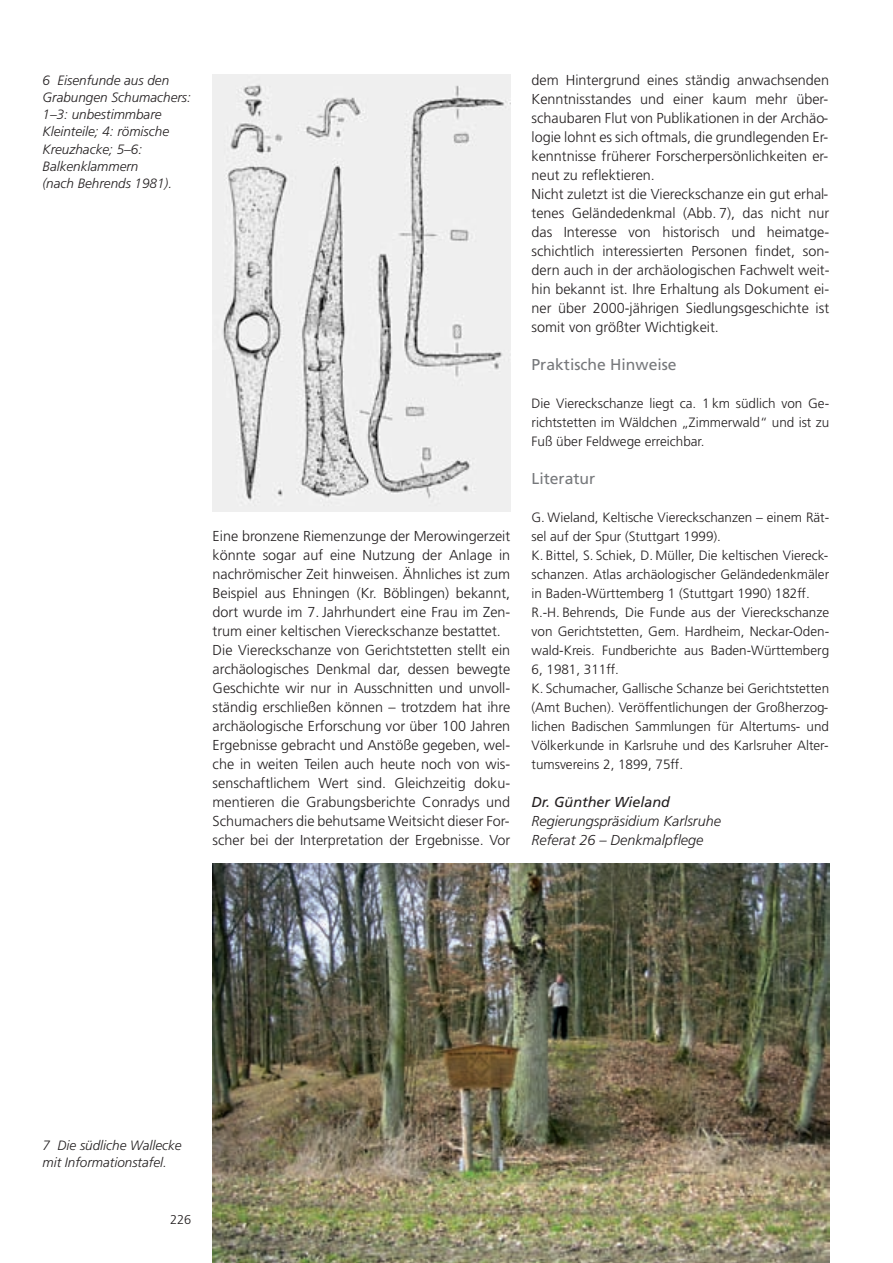
<style>
.page{position:relative;width:893px;height:1263px;background:#fff}
.page>*{position:absolute;margin:0;border:0;box-sizing:border-box;transform-origin:0 0}
.t1{font:15.75px "Frutiger";color:#76787b}
.t2{font:300 14.4px/19px "Frutiger";color:#231f20}
.t3{font:italic 300 14.4px/19px "Frutiger";color:#231f20}
.t4{font:italic 14.4px "Frutiger";color:#231f20}
.t5{font:300 13.5px/19px "Frutiger";color:#231f20;text-align:justify}
.t6{font:italic 300 13.5px/17.2px "Frutiger";color:#231f20}
.t7{font:300 12.75px "Frutiger";color:#231f20}
</style>
<div class="page">
<img style="left:213px;top:863px;width:616px;height:400px">
<img style="left:213px;top:74px;width:297px;height:438px">
<p class="t6" style="left:43px;top:72px;width:150px">6 Eisenfunde aus den<br>Grabungen Schumachers:<br>1–3: unbestimmbare<br>Kleinteile; 4: römische<br>Kreuzhacke; 5–6:<br>Balkenklammern<br>(nach Behrends 1981).</p>
<p class="t2" style="left:213px;top:527px;width:299px">Eine bronzene Riemenzunge der Merowingerzeit könnte sogar auf eine Nutzung der Anlage in nachrömischer Zeit hinweisen. Ähnliches ist zum Beispiel aus Ehningen (Kr. Böblingen) bekannt, dort wurde im 7. Jahrhundert eine Frau im Zen&shy;trum einer keltischen Viereckschanze bestattet.<br>Die Viereckschanze von Gerichtstetten stellt ein archäologisches Denkmal dar, dessen bewegte Geschichte wir nur in Ausschnitten und unvoll&shy;ständig erschließen können – trotzdem hat ihre archäologische Erforschung vor über 100 Jahren Ergebnisse gebracht und Anstöße gegeben, wel&shy;che in weiten Teilen auch heute noch von wis&shy;senschaftlichem Wert sind. Gleichzeitig doku&shy;mentieren die Grabungsberichte Conradys und Schumachers die behutsame Weitsicht dieser For&shy;scher bei der Interpretation der Ergebnisse. Vor</p>
<p class="t2" style="left:531px;top:72px;width:299px">dem Hintergrund eines ständig anwachsenden Kenntnisstandes und einer kaum mehr über&shy;schaubaren Flut von Publikationen in der Archäo&shy;logie lohnt es sich oftmals, die grundlegenden Er&shy;kenntnisse früherer Forscherpersönlichkeiten er&shy;neut zu reflektieren.<br>Nicht zuletzt ist die Viereckschanze ein gut erhal&shy;tenes Geländedenkmal (Abb. 7), das nicht nur das Interesse von historisch und heimatge&shy;schichtlich interessierten Personen findet, son&shy;dern auch in der archäologischen Fachwelt weit&shy;hin bekannt ist. Ihre Erhaltung als Dokument ei&shy;ner über 2000-jährigen Siedlungsgeschichte ist somit von größter Wichtigkeit.</p>
<p class="t1" style="left:531px;top:358px;width:147px">Praktische Hinweise</p>
<p class="t5" style="left:531px;top:395px;width:299px">Die Viereckschanze liegt ca. 1 km südlich von Ge&shy;richtstetten im Wäldchen „Zimmerwald“ und ist zu Fuß über Feldwege erreichbar.</p>
<p class="t1" style="left:531px;top:472px;width:65px">Literatur</p>
<p class="t5" style="left:531px;top:509px;width:299px;text-align:left">G. Wieland, Keltische Viereckschanzen – einem Rät&shy;sel auf der Spur (Stuttgart 1999).<br>K. Bittel, S. Schiek, D. Müller, Die keltischen Viereck&shy;schanzen. Atlas archäologischer Geländedenkmäler in Baden-Württemberg 1 (Stuttgart 1990) 182ff.<br>R.-H. Behrends, Die Funde aus der Viereckschanze von Gerichtstetten, Gem. Hardheim, Neckar-Oden&shy;wald-Kreis. Fundberichte aus Baden-Württemberg 6, 1981, 311ff.<br>K. Schumacher, Gallische Schanze bei Gerichtstetten (Amt Buchen). Veröffentlichungen der Großherzog&shy;lichen Badischen Sammlungen für Altertums- und Völkerkunde in Karlsruhe und des Karlsruher Alter&shy;tumsvereins 2, 1899, 75ff.</p>
<p class="t4" style="left:531px;top:796px;width:140px">Dr. Günther Wieland</p>
<p class="t3" style="left:531px;top:812px;width:191px">Regierungspräsidium Karlsruhe<br>Referat 26 – Denkmalpflege</p>
<p class="t6" style="left:43px;top:1137px;width:141px">7 Die südliche Wallecke mit Informationstafel.</p>
<p class="t7" style="left:170px;top:1215px;width:23px">226</p>
</div>
